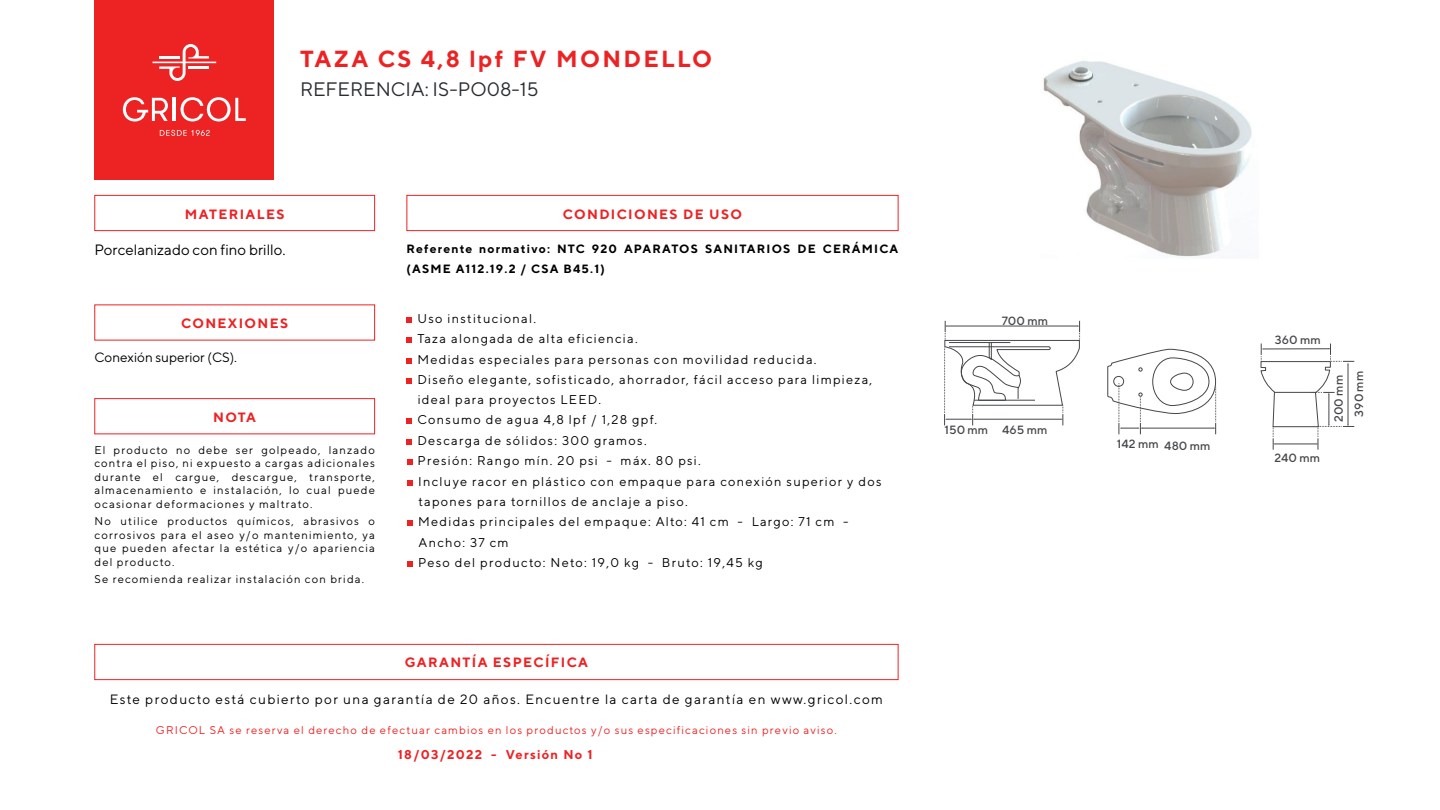
<style>
.page{position:relative;width:1440px;height:810px;background:#fff}
.page>*{position:absolute;margin:0;border:0;box-sizing:border-box;transform-origin:0 0}
.t1{font:700 23.25px "TT Norms";letter-spacing:.1em;color:#ed2223}
.t2{font:19.5px "TT Norms";color:#292d2f}
.t3{font:15px "TT Norms";color:#000001}
.t4{font:13.5px "TT Norms";letter-spacing:.1em;color:#000001}
.t5{font:700 13.5px "TT Norms";letter-spacing:.1em;color:#ed2223}
.t6{font:13.5px "TT Norms";color:#000001}
.t7{font:12.75px/20.4px "TT Norms";letter-spacing:.1em;color:#000001}
.t8{font:700 12.75px "TT Norms";letter-spacing:.1em;color:#ed2223}
.t9{font:700 12px/20.2px "TT Norms";letter-spacing:.1em;color:#000001}
.t10{font:500 11.93px "TT Norms";color:#444749}
.t11{font:11.25px/13.5px "TT Norms";letter-spacing:.1em;color:#000001;text-align:justify}
.t12{font:11.25px "TT Norms";letter-spacing:.1em;color:#ed2323}
</style>
<div class="page">
<div style="left:94px;top:0;width:180px;height:180px;background:#ed2323"></div>
<svg style="left:152px;top:44px;width:64px;height:37px"></svg>
<svg style="left:123px;top:97px;width:45px;height:24px"></svg>
<hr style="left:173px;top:98px;width:3px;height:23px;background:#fff">
<svg style="left:181px;top:97px;width:65px;height:24px"></svg>
<svg style="left:160px;top:130px;width:50px;height:6px"></svg>
<div style="left:94px;top:195px;width:281px;height:36px;border:1px solid #ed2223"></div>
<div style="left:94px;top:644px;width:804px;height:36px;border:1px solid #ed2223"></div>
<div style="left:406px;top:195px;width:492px;height:36px;border:1px solid #ed2223"></div>
<div style="left:94px;top:398px;width:281px;height:36px;border:1px solid #ed2223"></div>
<svg style="left:944px;top:321px;width:136px;height:104px"></svg>
<svg style="left:1261px;top:344px;width:93px;height:106px"></svg>
<svg style="left:1107px;top:349px;width:109px;height:85px"></svg>
<img style="left:1043px;top:61px;width:209px;height:196px">
<svg style="left:406px;top:317px;width:6px;height:6px"></svg>
<svg style="left:406px;top:338px;width:6px;height:5px"></svg>
<svg style="left:406px;top:358px;width:6px;height:6px"></svg>
<svg style="left:406px;top:378px;width:6px;height:6px"></svg>
<svg style="left:406px;top:419px;width:6px;height:5px"></svg>
<svg style="left:406px;top:440px;width:6px;height:5px"></svg>
<svg style="left:407px;top:480px;width:6px;height:6px"></svg>
<svg style="left:407px;top:521px;width:6px;height:5px"></svg>
<svg style="left:407px;top:561px;width:6px;height:6px"></svg>
<svg style="left:407px;top:459px;width:6px;height:6px"></svg>
<h1 class="t1" style="left:300px;top:44px;width:414px">TAZA CS 4,8 lpf FV MONDELLO</h1>
<h2 class="t2" style="left:300px;top:78px;width:240px">REFERENCIA: IS-PO08-15</h2>
<p class="t5" style="left:185px;top:206px;width:101px">MATERIALES</p>
<p class="t3" style="left:94px;top:240px;width:193px">Porcelanizado con fino brillo.</p>
<p class="t5" style="left:563px;top:206px;width:181px">CONDICIONES DE USO</p>
<p class="t9" style="left:406px;top:238px;width:493px">Referente normativo: NTC 920 APARATOS SANITARIOS DE CERÁMICA (ASME A112.19.2 / CSA B45.1)</p>
<p class="t5" style="left:181px;top:315px;width:108px">CONEXIONES</p>
<p class="t6" style="left:94px;top:349px;width:144px">Conexión superior (CS).</p>
<p class="t5" style="left:213px;top:409px;width:44px">NOTA</p>
<p class="t11" style="left:94px;top:443px;width:282px">El producto no debe ser golpeado, lanzado contra el piso, ni expuesto a cargas adicionales durante el cargue, descargue, transporte, almacenamiento e instalación, lo cual puede ocasionar deformaciones y maltrato.</p>
<p class="t11" style="left:94px;top:514px;width:282px">No utilice productos químicos, abrasivos o corrosivos para el aseo y/o mantenimiento, ya que pueden afectar la estética y/o apariencia del producto.</p>
<p class="t11" style="left:95px;top:572px;width:271px">Se recomienda realizar instalación con brida.</p>
<p class="t7" style="left:417px;top:308px;width:456px">Uso institucional.<br>Taza alongada de alta eficiencia.<br>Medidas especiales para personas con movilidad reducida.<br>Diseño elegante, sofisticado, ahorrador, fácil acceso para limpieza, ideal para proyectos LEED.<br>Consumo de agua 4,8 lpf / 1,28 gpf.<br>Descarga de sólidos: 300 gramos.</p>
<p class="t7" style="left:418px;top:471px;width:465px">Incluye racor en plástico con empaque para conexión superior y dos tapones para tornillos de anclaje a piso.<br>Medidas principales del empaque: Alto: 41 cm - Largo: 71 cm - Ancho: 37 cm<br>Peso del producto: Neto: 19,0 kg - Bruto: 19,45 kg</p>
<p class="t7" style="left:418px;top:450px;width:285px">Presión: Rango mín. 20 psi - máx. 80 psi.</p>
<p class="t5" style="left:405px;top:654px;width:185px">GARANTÍA ESPECÍFICA</p>
<p class="t4" style="left:110px;top:691px;width:775px">Este producto está cubierto por una garantía de 20 años. Encuentre la carta de garantía en www.gricol.com</p>
<p class="t12" style="left:156px;top:723px;width:682px">GRICOL SA se reserva el derecho de efectuar cambios en los productos y/o sus especificaciones sin previo aviso.</p>
<p class="t8" style="left:398px;top:747px;width:196px">18/03/2022 - Versión No 1</p>
<p class="t10" style="left:1002px;top:313px;width:48px">700 mm</p>
<p class="t10" style="left:944px;top:423px;width:45px">150 mm</p>
<p class="t10" style="left:1002px;top:423px;width:47px">465 mm</p>
<p class="t10" style="left:1117px;top:436px;width:43px">142 mm</p>
<p class="t10" style="left:1164px;top:438px;width:48px">480 mm</p>
<p class="t10" style="left:1275px;top:332px;width:47px">360 mm</p>
<p class="t10" style="left:1274px;top:450px;width:47px">240 mm</p>
<p class="t10" style="left:1331px;top:422px;width:48px;rotate:-90deg">200 mm</p>
<p class="t10" style="left:1352px;top:417px;width:47px;rotate:-90deg">390 mm</p>
</div>
